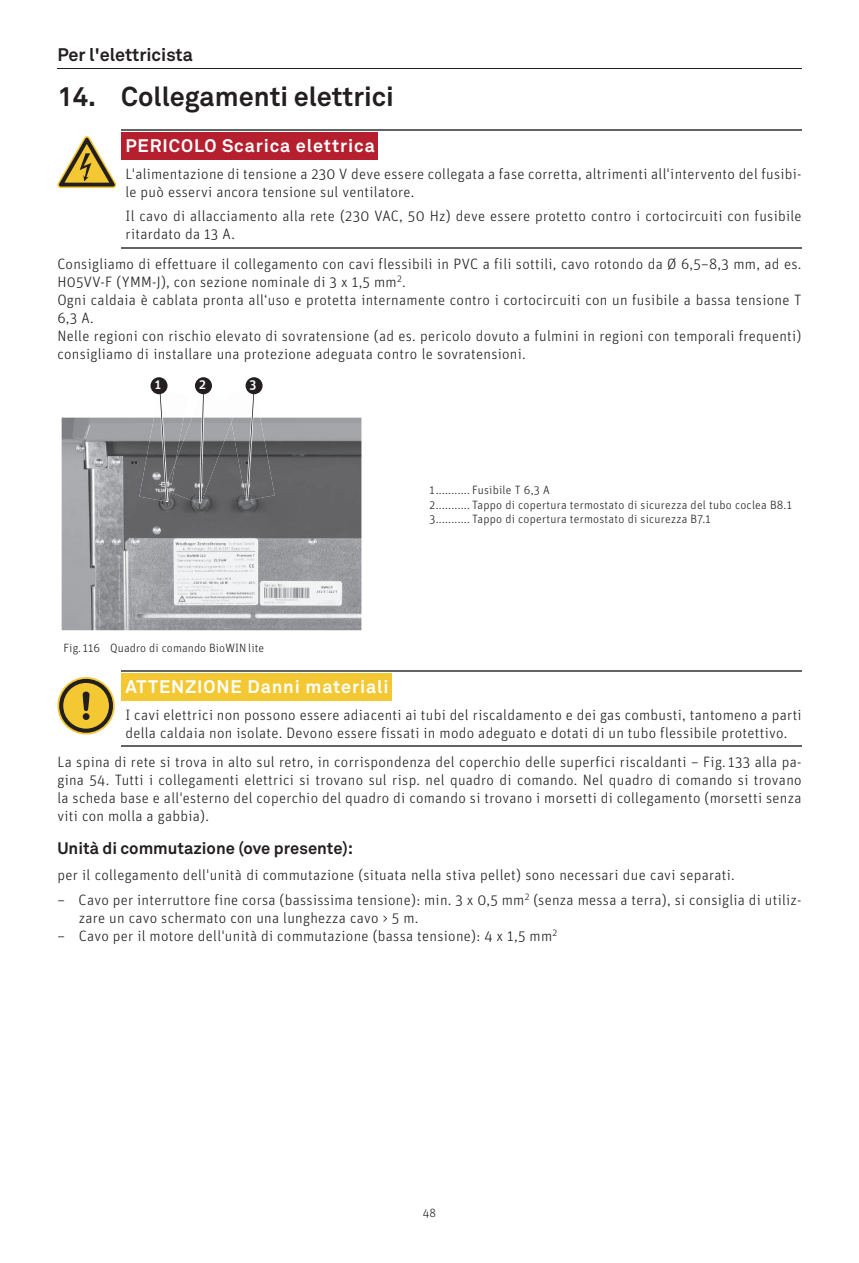
<style>
.page{position:relative;width:859px;height:1263px;background:#fff}
.page>*{position:absolute;margin:0;border:0;box-sizing:border-box;transform-origin:0 0}
.t1{font:700 27px "Akkurat Pro";color:#231f20}
.t2{font:700 18px "Akkurat Pro";letter-spacing:.05em;color:#fff}
.t3{font:700 18px "Akkurat Pro";color:#231f20}
.t4{font:700 16.5px "Akkurat Pro";color:#231f20}
.t5{font:300 15px/18px "Unit OT";letter-spacing:.02em;color:#231f20}
.t6{font:500 13.5px "Unit OT";color:#fff}
.t7{font:300 12px/14.4px "Unit OT";letter-spacing:.02em;color:#231f20}
</style>
<div class="page">
<hr style="left:57px;top:68px;width:744px;height:1px;background:#231f20">
<hr style="left:121px;top:129px;width:680px;height:1px;background:#636366">
<hr style="left:121px;top:247px;width:680px;height:1px;background:#636366">
<svg style="left:57px;top:136px;width:59px;height:52px"></svg>
<div style="left:121px;top:132px;width:257px;height:27px;background:#b61f2d"></div>
<img style="left:62px;top:418px;width:299px;height:212px">
<img style="left:192px;top:389px;width:34px;height:29px">
<img style="left:170px;top:418px;width:61px;height:86px">
<svg style="left:200px;top:393px;width:4px;height:109px"></svg>
<img style="left:226px;top:389px;width:34px;height:29px">
<img style="left:231px;top:418px;width:44px;height:83px">
<img style="left:227px;top:398px;width:12px;height:20px">
<svg style="left:230px;top:418px;width:3px;height:4px"></svg>
<svg style="left:247px;top:390px;width:7px;height:109px"></svg>
<img style="left:154px;top:392px;width:34px;height:26px">
<img style="left:139px;top:418px;width:45px;height:84px">
<img style="left:167px;top:462px;width:9px;height:30px">
<svg style="left:160px;top:392px;width:7px;height:109px"></svg>
<div style="left:195px;top:377px;width:17px;height:17px;background:#231f20;border-radius:50%"></div>
<div style="left:246px;top:377px;width:17px;height:17px;background:#231f20;border-radius:50%"></div>
<div style="left:151px;top:377px;width:17px;height:17px;background:#231f20;border-radius:50%"></div>
<hr style="left:121px;top:670px;width:680px;height:1px;background:#636366">
<hr style="left:121px;top:746px;width:680px;height:1px;background:#636366">
<svg style="left:57px;top:677px;width:58px;height:57px;background:#d7b233"></svg>
<div style="left:59px;top:679px;width:54px;height:54px;border:4px solid #231f20;border-radius:50%"></div>
<div style="left:83px;top:713px;width:7px;height:7px;background:#231f20;border-radius:50%"></div>
<svg style="left:83px;top:692px;width:6px;height:19px"></svg>
<div style="left:121px;top:673px;width:271px;height:27px;background:#f3c832"></div>
<p class="t3" style="left:57px;top:43px;width:137px">Per l'elettricista</p>
<h1 class="t1" style="left:57px;top:80px;width:338px">14. Collegamenti elettrici</h1>
<p class="t2" style="left:125px;top:135px;width:251px">PERICOLO Scarica elettrica</p>
<p class="t5" style="left:125px;top:165px;width:678px">L'alimentazione di tensione a 230 V deve essere collegata a fase corretta, altrimenti all'intervento del fusibi&shy;le può esservi ancora tensione sul ventilatore.</p>
<p class="t5" style="left:125px;top:207px;width:678px">Il cavo di allacciamento alla rete (230 VAC, 50 Hz) deve essere protetto contro i cortocircuiti con fusibile ritardato da 13 A.</p>
<p class="t5" style="left:57px;top:255px;width:746px">Consigliamo di effettuare il collegamento con cavi flessibili in PVC a fili sottili, cavo rotondo da Ø 6,5–8,3 mm, ad es.<br>H05VV-F (YMM-J), con sezione nominale di 3 x 1,5 mm<sup>2</sup>.<br>Ogni caldaia è cablata pronta all‘uso e protetta internamente contro i cortocircuiti con un fusibile a bassa tensione T 6,3 A.<br>Nelle regioni con rischio elevato di sovratensione (ad es. pericolo dovuto a fulmini in regioni con temporali frequenti) consigliamo di installare una protezione adeguata contro le sovratensioni.</p>
<p class="t6" style="left:155px;top:376px;width:8px">1</p>
<p class="t6" style="left:199px;top:376px;width:8px">2</p>
<p class="t6" style="left:250px;top:376px;width:8px">3</p>
<p class="t7" style="left:429px;top:483px;width:364px">1 ........... Fusibile T 6,3 A<br>2 ........... Tappo di copertura termostato di sicurezza del tubo coclea B8.1<br>3 ........... Tappo di copertura termostato di sicurezza B7.1</p>
<p class="t7" style="left:63px;top:640px;width:202px">Fig. 116 Quadro di comando BioWIN lite</p>
<p class="t2" style="left:125px;top:676px;width:265px">ATTENZIONE Danni materiali</p>
<p class="t5" style="left:125px;top:706px;width:678px">I cavi elettrici non possono essere adiacenti ai tubi del riscaldamento e dei gas combusti, tantomeno a parti della caldaia non isolate. Devono essere fissati in modo adeguato e dotati di un tubo flessibile protettivo.</p>
<p class="t5" style="left:57px;top:753px;width:746px;text-align:justify">La spina di rete si trova in alto sul retro, in corrispondenza del coperchio delle superfici riscaldanti – Fig. 133 alla pa&shy;gina 54. Tutti i collegamenti elettrici si trovano sul risp. nel quadro di comando. Nel quadro di comando si trovano la scheda base e all'esterno del coperchio del quadro di comando si trovano i morsetti di collegamento (morsetti senza viti con molla a gabbia).</p>
<p class="t4" style="left:57px;top:838px;width:297px">Unità di commutazione (ove presente):</p>
<p class="t5" style="left:57px;top:866px;width:679px">per il collegamento dell'unità di commutazione (situata nella stiva pellet) sono necessari due cavi separati.</p>
<p class="t5" style="left:79px;top:891px;width:724px;text-indent:-21px">– Cavo per interruttore fine corsa (bassissima tensione): min. 3 x 0,5 mm<sup>2</sup> (senza messa a terra), si consiglia di utiliz&shy;zare un cavo schermato con una lunghezza cavo &gt; 5 m.</p>
<p class="t5" style="left:57px;top:927px;width:501px">– Cavo per il motore dell'unità di commutazione (bassa tensione): 4 x 1,5 mm<sup>2</sup></p>
<p class="t7" style="left:423px;top:1206px;width:15px">48</p>
</div>
